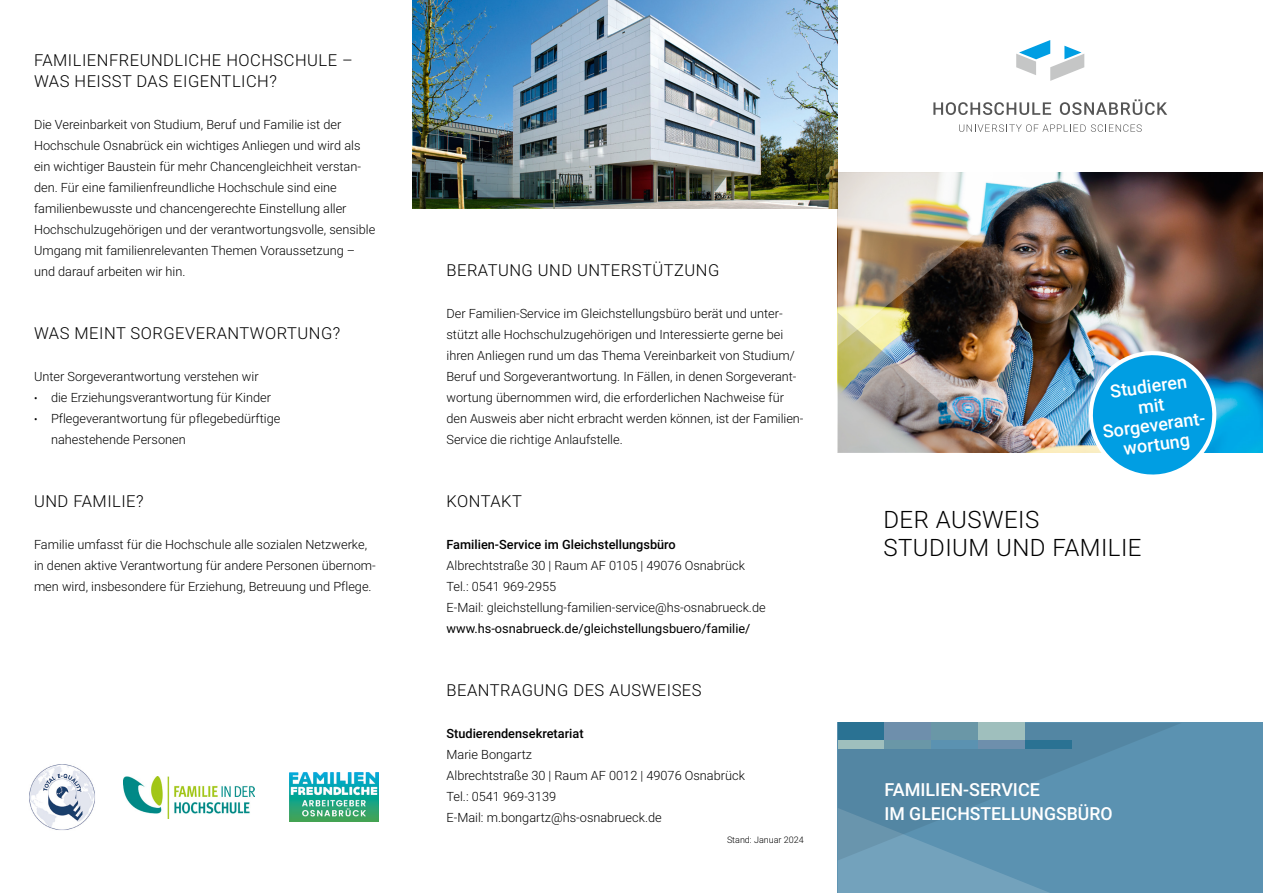
<style>
.page{position:relative;width:1263px;height:893px;background:#fff}
.page>*{position:absolute;margin:0;border:0;box-sizing:border-box;transform-origin:0 0}
._01_Head_H1___Titel{font:300 24px/28.5px "Roboto";letter-spacing:.02em;color:#000}
._03_Störer___Titel{font:500 18px/19.5px "Roboto";color:#fff;text-align:center}
.Fusszeile___Titel{font:500 18px "Roboto";color:#fff}
._04_Fusszeile_Titel{font:500 18px "Roboto";color:#fff}
.Head_H2___Innen{font:300 16.5px/21px "Roboto";letter-spacing:.03em;color:#000}
.Copytext___Light{font:300 12.75px/21px "Roboto";color:#000}
.Copytext___Medium{font:300 12.75px "Roboto";color:#000}
.Copytext___Medium-2{font:500 12.75px/21px "Roboto";color:#000}
.Adressezeile___Verli{font:12.75px "Roboto";color:#000}
.Kleingedrucktes{font:300 9px "Roboto";color:#000}
.s1{font-size:10.5px}
.s2{font-weight:300}
</style>
<div class="page">
<div style="left:838px;top:723px;width:425px;height:170px;background:#5b92b1"></div>
<svg style="left:838px;top:860px;width:211px;height:33px"></svg>
<svg style="left:838px;top:723px;width:342px;height:137px"></svg>
<img style="left:1050px;top:172px;width:213px;height:281px">
<img style="left:838px;top:172px;width:212px;height:281px">
<img style="left:412px;top:0;width:426px;height:208px">
<img style="left:124px;top:777px;width:131px;height:42px">
<img style="left:29px;top:764px;width:66px;height:66px">
<img style="left:290px;top:773px;width:88px;height:49px">
<svg style="left:933px;top:102px;width:118px;height:13px"></svg>
<svg style="left:1060px;top:99px;width:107px;height:16px"></svg>
<svg style="left:959px;top:124px;width:183px;height:8px"></svg>
<svg style="left:1016px;top:40px;width:68px;height:41px"></svg>
<div style="left:838px;top:723px;width:46px;height:17px;background:#2a7293"></div>
<div style="left:838px;top:740px;width:46px;height:8px;background:#9fbfbd"></div>
<div style="left:884px;top:723px;width:47px;height:17px;background:#6e8fac"></div>
<div style="left:884px;top:740px;width:47px;height:8px;background:#6a97a7"></div>
<div style="left:931px;top:723px;width:47px;height:17px;background:#6a97a7"></div>
<div style="left:931px;top:740px;width:47px;height:8px;background:#5b92b1"></div>
<div style="left:978px;top:723px;width:47px;height:17px;background:#9fbfbd"></div>
<div style="left:978px;top:740px;width:47px;height:8px;background:#6e8fac"></div>
<div style="left:1025px;top:740px;width:46px;height:8px;background:#2a7293"></div>
<svg style="left:1084px;top:347px;width:136px;height:128px;background:#40aad9"></svg>
<p class="Head_H2___Innen" style="left:34px;top:49px;width:320px">FAMILIENFREUNDLICHE HOCHSCHULE –<br>WAS HEISST DAS EIGENTLICH?</p>
<p class="Copytext___Light" style="left:34px;top:113px;width:309px">Die Vereinbarkeit von Studium, Beruf und Familie ist der</p>
<p class="Copytext___Light" style="left:34px;top:134px;width:328px">Hochschule Osnabrück ein wichtiges Anliegen und wird als</p>
<p class="Copytext___Light" style="left:34px;top:155px;width:329px">ein wichtiger Baustein für mehr Chancengleichheit verstan&shy;den. Für eine familienfreundliche Hochschule sind eine</p>
<p class="Copytext___Light" style="left:34px;top:197px;width:314px">familienbewusste und chancengerechte Einstellung aller</p>
<p class="Copytext___Light" style="left:34px;top:218px;width:343px">Hochschulzugehörigen und der verantwortungsvolle, sensible</p>
<p class="Copytext___Light" style="left:34px;top:239px;width:323px">Umgang mit familienrelevanten Themen Voraussetzung –</p>
<p class="Copytext___Light" style="left:34px;top:260px;width:153px">und darauf arbeiten wir hin.</p>
<p class="Head_H2___Innen" style="left:34px;top:322px;width:308px">WAS MEINT SORGEVERANTWORTUNG?</p>
<p class="Copytext___Light" style="left:34px;top:365px;width:226px">Unter Sorgeverantwortung verstehen wir</p>
<p class="Copytext___Light" style="left:34px;top:386px;width:239px"><span class="s1">•</span> die Erziehungsverantwortung für Kinder</p>
<p class="Copytext___Light" style="left:51px;top:407px;width:231px;text-indent:-17px"><span class="s1">•</span> Pflegeverantwortung für pflegebedürftige -nahestehende -Personen</p>
<p class="Head_H2___Innen" style="left:34px;top:490px;width:111px">UND FAMILIE?</p>
<p class="Copytext___Light" style="left:34px;top:533px;width:335px">Familie umfasst für die Hochschule alle sozialen Netzwerke,</p>
<p class="Copytext___Light" style="left:34px;top:554px;width:343px">in denen aktive Verantwortung für andere Personen übernom&shy;men wird, insbesondere für Erziehung, Betreuung und Pflege.</p>
<p class="Head_H2___Innen" style="left:446px;top:259px;width:274px">BERATUNG UND UNTERSTÜTZUNG</p>
<p class="Copytext___Light" style="left:446px;top:302px;width:358px">Der Familien-Service im Gleichstellungsbüro berät und unter&shy;stützt alle Hochschulzugehörigen und Interessierte gerne bei ihren Anliegen rund um das Thema Vereinbarkeit von Studium/ Beruf und Sorgeverantwortung. In Fällen, in denen Sorgeverant&shy;wortung übernommen wird, die erforderlichen Nachweise für den Ausweis aber nicht erbracht werden können, ist der Familien-Service die richtige Anlaufstelle.</p>
<p class="Head_H2___Innen" style="left:446px;top:490px;width:77px">KONTAKT</p>
<p class="Copytext___Medium-2" style="left:446px;top:533px;width:231px">Familien-Service im Gleichstellungsbüro</p>
<p class="Copytext___Light" style="left:446px;top:554px;width:300px">Albrechtstraße 30 | Raum AF 0105 | 49076 Osnabrück</p>
<p class="Copytext___Light" style="left:446px;top:575px;width:111px">Tel.: 0541 969-2955</p>
<p class="Copytext___Light" style="left:446px;top:596px;width:321px">E-Mail: gleichstellung-familien-service@hs-osnabrueck.de</p>
<p class="Adressezeile___Verli" style="left:446px;top:619px;width:305px">www.hs-osnabrueck.de/gleichstellungsbuero/familie/</p>
<p class="Head_H2___Innen" style="left:446px;top:679px;width:257px">BEANTRAGUNG DES AUSWEISES</p>
<p class="Copytext___Medium-2" style="left:446px;top:722px;width:139px">Studierendensekretariat<br><span class="s2">Marie Bongartz</span></p>
<p class="Copytext___Medium" style="left:446px;top:766px;width:300px">Albrechtstraße 30 | Raum AF 0012 | 49076 Osnabrück</p>
<p class="Copytext___Medium" style="left:446px;top:787px;width:111px">Tel.: 0541 969-3139</p>
<p class="Copytext___Medium" style="left:446px;top:808px;width:217px">E-Mail: m.bongartz@hs-osnabrueck.de</p>
<p class="Kleingedrucktes" style="left:727px;top:833px;width:78px">Stand: Januar 2024</p>
<p class="_03_Störer___Titel" style="left:1096px;top:383px;width:108px;rotate:-8deg">Studieren mit<br>Sorgeverant&shy;wortung</p>
<p class="_01_Head_H1___Titel" style="left:883px;top:504px;width:260px">DER AUSWEIS<br>STUDIUM UND FAMILIE</p>
<p class="_04_Fusszeile_Titel" style="left:884px;top:777px;width:157px">FAMILIEN-SERVICE</p>
<p class="Fusszeile___Titel" style="left:884px;top:801px;width:230px">IM GLEICHSTELLUNGSBÜRO</p>
</div>
